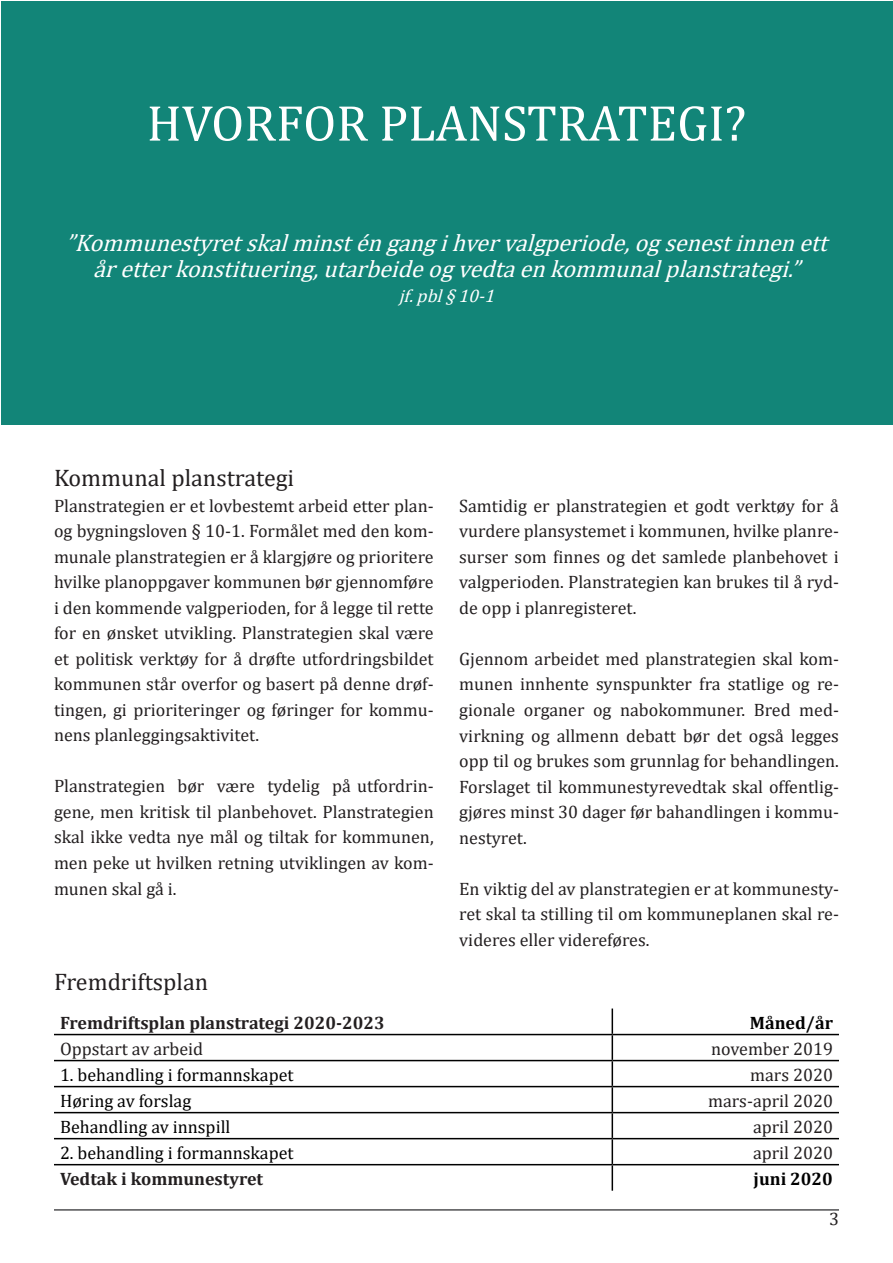
<style>
.page{position:relative;width:893px;height:1263px;background:#fff}
.page>*{position:absolute;margin:0;border:0;box-sizing:border-box;transform-origin:0 0}
.Overskrift_1_hvit{font:51px "Cambria";color:#fff}
.Sammendrag_sitat_hvi{font:italic 24px/25.5px "Cambria";color:#fff;text-align:center}
.Overskrift_2{font:24px "Cambria";color:#231f20}
.Brødtekst{font:18px/25.5px "Cambria";color:#231f20;text-align:justify}
.t1{font:18px "Cambria";color:#000}
.t2{font:700 18px "Cambria";color:#231f20}
.t3{font:700 18px "Cambria";color:#000}
.Sammendrag_hvit{font:italic 18px "Cambria";color:#fff}
</style>
<div class="page">
<div style="left:1px;top:1px;width:891px;height:423px;background:#128578"></div>
<hr style="left:54px;top:1209px;width:785px;height:2px;background:#505052">
<hr style="left:54px;top:1034px;width:558px;height:1px;background:#000">
<hr style="left:612px;top:1034px;width:227px;height:1px;background:#000">
<hr style="left:54px;top:1060px;width:558px;height:1px;background:#000">
<hr style="left:612px;top:1060px;width:227px;height:1px;background:#000">
<hr style="left:54px;top:1086px;width:558px;height:1px;background:#000">
<hr style="left:612px;top:1086px;width:227px;height:1px;background:#000">
<hr style="left:54px;top:1112px;width:558px;height:1px;background:#000">
<hr style="left:612px;top:1112px;width:227px;height:1px;background:#000">
<hr style="left:54px;top:1138px;width:558px;height:1px;background:#000">
<hr style="left:612px;top:1138px;width:227px;height:1px;background:#000">
<hr style="left:54px;top:1164px;width:558px;height:1px;background:#000">
<hr style="left:612px;top:1164px;width:227px;height:1px;background:#000">
<svg style="left:612px;top:1008px;width:1px;height:183px"></svg>
<p class="Overskrift_1_hvit" style="left:147px;top:93px;width:601px">HVORFOR PLANSTRATEGI?</p>
<p class="Sammendrag_sitat_hvi" style="left:66px;top:230px;width:799px">”Kommunestyretskalminsténgangihvervalgperiode,ogsenestinnenett åretterkonstituering,utarbeideogvedtaenkommunalplanstrategi.”</p>
<p class="Sammendrag_hvit" style="left:399px;top:286px;width:124px">jf.pbl§10-1</p>
<p class="Overskrift_2" style="left:54px;top:464px;width:242px">Kommunal planstrategi</p>
<p class="Brødtekst" style="left:54px;top:493px;width:381px">Planstrategien er et lovbestemt arbeid etter plan&shy;og bygningsloven § 10-1. Formålet med den kom&shy;munale planstrategien er å klargjøre og prioritere hvilke planoppgaver kommunen bør gjennomføre i den kommende valgperioden, for å legge til rette for en ønsket utvikling. Planstrategien skal være et politisk verktøy for å drøfte utfordringsbildet kommunen står overfor og basert på denne drøf&shy;tingen, gi prioriteringer og føringer for kommu&shy;nens planleggingsaktivitet.</p>
<p class="Brødtekst" style="left:54px;top:773px;width:381px">Planstrategien bør være tydelig på utfordrin&shy;gene, men kritisk til planbehovet. Planstrategien skal ikke vedta nye mål og tiltak for kommunen, men peke ut hvilken retning utviklingen av kom&shy;munen skal gå i.</p>
<p class="Overskrift_2" style="left:54px;top:968px;width:156px">Fremdriftsplan</p>
<p class="Brødtekst" style="left:459px;top:493px;width:381px">Samtidig er planstrategien et godt verktøy for å vurdere plansystemet i kommunen, hvilke planre&shy;surser som finnes og det samlede planbehovet i valgperioden. Planstrategien kan brukes til å ryd&shy;de opp i planregisteret.</p>
<p class="Brødtekst" style="left:459px;top:646px;width:381px">Gjennom arbeidet med planstrategien skal kom&shy;munen innhente synspunkter fra statlige og re&shy;gionale organer og nabokommuner. Bred med&shy;virkning og allmenn debatt bør det også legges opp til og brukes som grunnlag for behandlingen.<br>Forslaget til kommunestyrevedtak skal offentlig&shy;gjøres minst 30 dager før bahandlingen i kommu&shy;nestyret.</p>
<p class="Brødtekst" style="left:459px;top:875px;width:381px">En viktig del av planstrategien er at kommunesty&shy;ret skal ta stilling til om kommuneplanen skal re&shy;videres eller videreføres.</p>
<p class="t2" style="left:60px;top:1010px;width:326px">Fremdriftsplan planstrategi 2020-2023</p>
<p class="t3" style="left:750px;top:1010px;width:85px">Måned/år</p>
<p class="Brødtekst" style="left:60px;top:1035px;width:145px">Oppstart av arbeid</p>
<p class="Brødtekst" style="left:711px;top:1035px;width:123px">november 2019</p>
<p class="t1" style="left:60px;top:1064px;width:235px">1. behandling i formannskapet</p>
<p class="Brødtekst" style="left:750px;top:1061px;width:84px">mars 2020</p>
<p class="t1" style="left:60px;top:1090px;width:133px">Høring av forslag</p>
<p class="Brødtekst" style="left:708px;top:1088px;width:126px">mars-april 2020</p>
<p class="t1" style="left:60px;top:1116px;width:172px">Behandling av innspill</p>
<p class="Brødtekst" style="left:753px;top:1114px;width:81px">april 2020</p>
<p class="t1" style="left:60px;top:1142px;width:235px">2. behandling i formannskapet</p>
<p class="Brødtekst" style="left:753px;top:1140px;width:81px">april 2020</p>
<p class="t2" style="left:60px;top:1166px;width:205px">Vedtak i kommunestyret</p>
<p class="t3" style="left:754px;top:1166px;width:81px">juni 2020</p>
<p class="Brødtekst" style="left:829px;top:1206px;width:11px">3</p>
</div>
